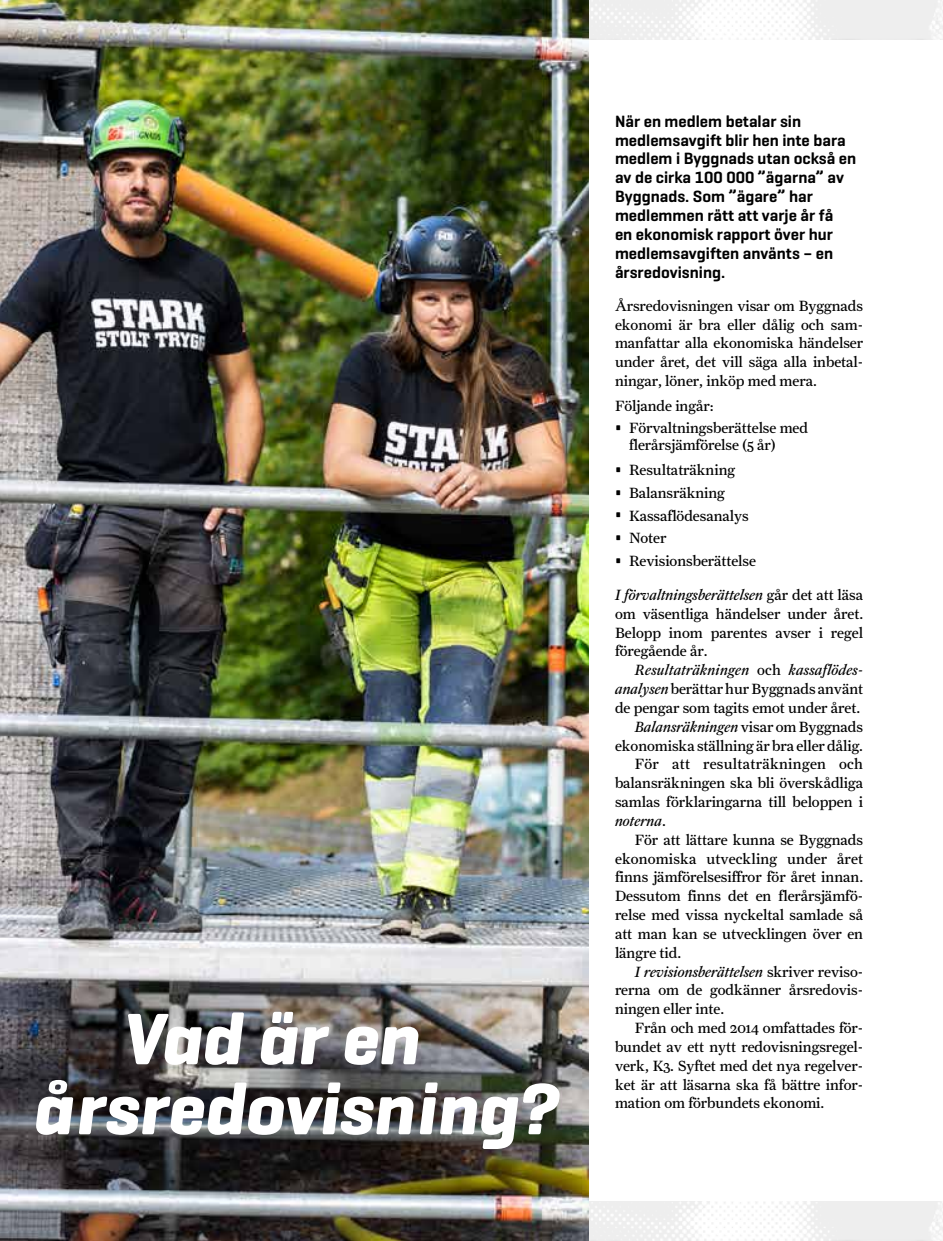
<style>
.page{position:relative;width:943px;height:1241px;background:#fff}
.page>*{position:absolute;margin:0;border:0;box-sizing:border-box;transform-origin:0 0}
.t1{font:italic 700 74.02px/70px "Geogrotesque";letter-spacing:-.005em;color:#fff}
.t2{font:600 16.62px/18.9px "Geogrotesque";color:#000}
.t3{font:14.88px/18.9px "Farnham Text";letter-spacing:-.005em;color:#000;text-align:justify}
.t4{font:italic 14.88px "Farnham Text";letter-spacing:-.005em;color:#000}
.t5{font:14.88px "Farnham Text";letter-spacing:.015em;color:#000}
.s1{font-family:"Geogrotesque";font-weight:700;font-size:22.75px}
.s2{font-style:italic}
.s3{font-style:normal}
</style>
<div class="page">
<img style="left:0;top:0;width:589px;height:1240px">
<h1 class="t1" style="left:32px;top:1003px;width:527px;text-indent:89px">Vad är en årsredovisning?</h1>
<p class="t2" style="left:615px;top:111px;width:243px">När en medlem betalar sin medlemsavgift blir hen inte bara medlem i Byggnads utan också en av de cirka 100 000 ”ägarna” av<br>Byggnads. Som ”ägare” har medlemmen rätt att varje år få<br>en ekonomisk rapport över hur medlemsavgiften använts – en årsredovisning.</p>
<p class="t3" style="left:615px;top:296px;width:250px">Årsredovisningen visar om Byggnads ekonomi är bra eller dålig och sam&shy;manfattar alla ekonomiska händelser under året, det vill säga alla inbetal&shy;ningar, löner, inköp med mera.</p>
<p class="t3" style="left:615px;top:396px;width:100px">Följande ingår:</p>
<p class="t3" style="left:629px;top:419px;width:181px;line-height:17px;text-indent:-14px"><span class="s1">•</span> Förvaltningsberättelse med flerårsjämförelse (5 år)</p>
<p class="t3" style="left:615px;top:460px;width:122px"><span class="s1">•</span> Resultaträkning</p>
<p class="t3" style="left:615px;top:483px;width:111px"><span class="s1">•</span> Balansräkning</p>
<p class="t3" style="left:615px;top:505px;width:135px"><span class="s1">•</span> Kassaflödesanalys</p>
<p class="t3" style="left:615px;top:528px;width:53px"><span class="s1">•</span> Noter</p>
<p class="t3" style="left:615px;top:551px;width:142px"><span class="s1">•</span> Revisionsberättelse</p>
<p class="t3" style="left:615px;top:585px;width:250px"><span class="s2">I förvaltningsberättelsen</span> går det att läsa om väsentliga händelser under året.<br>Belopp inom parentes avser i regel föregående år.</p>
<p class="t4" style="left:635px;top:661px;width:230px">Resultaträkningen <span class="s3">och</span> kassaflödes-</p>
<p class="t3" style="left:615px;top:679px;width:250px"><span class="s2">analysen</span> berättar hur Byggnads använt</p>
<p class="t3" style="left:615px;top:698px;width:247px">de pengar som tagits emot under året.</p>
<p class="t4" style="left:635px;top:717px;width:230px">Balansräkningen <span class="s3">visar om Byggnads</span></p>
<p class="t3" style="left:615px;top:735px;width:250px">ekonomiska ställning är bra eller dålig.</p>
<p class="t5" style="left:635px;top:755px;width:230px">För att resultaträkningen och</p>
<p class="t3" style="left:615px;top:773px;width:250px">balansräkningen ska bli överskådliga</p>
<p class="t3" style="left:615px;top:792px;width:250px">samlas förklaringarna till beloppen i</p>
<p class="t4" style="left:615px;top:811px;width:52px">noterna<span class="s3">.</span></p>
<p class="t3" style="left:635px;top:829px;width:230px">För att lättare kunna se Byggnads</p>
<p class="t3" style="left:615px;top:848px;width:250px">ekonomiska utveckling under året</p>
<p class="t3" style="left:615px;top:867px;width:250px">finns jämförelsesiffror för året innan.</p>
<p class="t3" style="left:615px;top:886px;width:250px">Dessutom finns det en flerårsjämfö-</p>
<p class="t3" style="left:615px;top:905px;width:250px">relse med vissa nyckeltal samlade så</p>
<p class="t3" style="left:615px;top:923px;width:250px">att man kan se utvecklingen över en</p>
<p class="t3" style="left:615px;top:942px;width:68px">längre tid.</p>
<p class="t4" style="left:635px;top:962px;width:230px">I revisionsberättelsen <span class="s3">skriver reviso-</span></p>
<p class="t3" style="left:615px;top:980px;width:249px">rerna om de godkänner årsredovis-</p>
<p class="t3" style="left:615px;top:999px;width:111px">ningen eller inte.</p>
<p class="t3" style="left:635px;top:1018px;width:230px">Från och med 2014 omfattades för-</p>
<p class="t3" style="left:615px;top:1036px;width:250px">bundet av ett nytt redovisningsregel-</p>
<p class="t3" style="left:615px;top:1055px;width:250px">verk, K3. Syftet med det nya regelver-</p>
<p class="t3" style="left:615px;top:1074px;width:250px">ket är att läsarna ska få bättre infor-</p>
<p class="t3" style="left:615px;top:1093px;width:211px">mation om förbundets ekonomi.</p>
</div>
